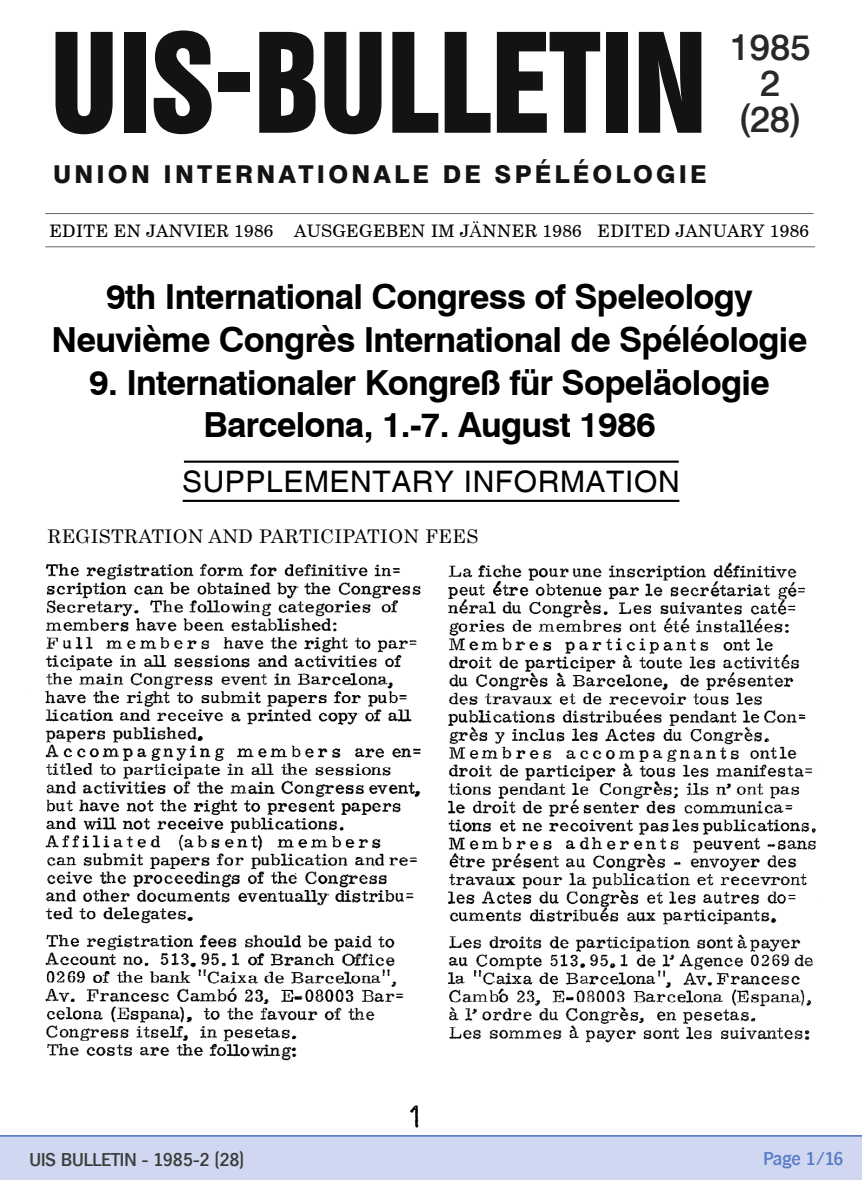
<style>
.page{position:relative;width:862px;height:1180px;background:#fff}
.page>*{position:absolute;margin:0;border:0;box-sizing:border-box;transform-origin:0 0}
.t1{font:126px "Swiss 921 BT Regular A";color:#131313;scale:.96 1}
.t2{font:500 36.45px/35.8px "Swiss 721 BT";color:#282827;text-align:center}
.t3{font:700 34.65px/42.8px "Swiss 721 BT";letter-spacing:-.02em;color:#000;text-align:center}
.t4{font:29.7px "Helvetica";letter-spacing:.02em;color:#000}
.t5{font:800 24.75px "Swiss 721 BT";letter-spacing:.13em;color:#131313}
.t6{font:18.9px "Century";letter-spacing:.02em;color:#000}
.t7{font:500 18px "Hamburg";color:#3c3c3b}
.t8{font:500 18px "Hamburg";letter-spacing:-.015em;color:#597ac7}
.t9{font:17.32px "Century Schlbk Cyrillic BT";letter-spacing:.02em;color:#000}
.s1{font-family:"Century Schoolbook"}
</style>
<div class="page">
<div style="left:0;top:1136px;width:861px;height:44px;background:#cfd8f0"></div>
<hr style="left:0;top:1135px;width:861px;height:2px;background:#597ac7">
<hr style="left:45px;top:246px;width:769px;height:1px;background:#706f6f">
<hr style="left:45px;top:213px;width:768px;height:1px;background:#706f6f">
<img style="left:25px;top:562px;width:791px;height:566px">
<hr style="left:184px;top:461px;width:494px;height:2px;background:#000">
<hr style="left:182px;top:500px;width:497px;height:2px;background:#000">
<h1 class="t1" style="left:50px;top:1px;width:685px">UIS-BULLETIN</h1>
<p class="t2" style="left:729px;top:29px;width:82px">1985<br>2 (28)</p>
<p class="t5" style="left:53px;top:159px;width:654px">UNION INTERNATIONALE DE SPÉLÉOLOGIE</p>
<p class="t9" style="left:49px;top:220px;width:760px">EDITE EN JANVIER 1986 AUSGEGEBEN IM J<span class="s1">Ä</span>NNER 1986 EDITED JANUARY 1986</p>
<p class="t3" style="left:52px;top:274px;width:756px">9th International Congress of Speleology<br>Neuvième Congrès International de Spéléologie</p>
<p class="t3" style="left:89px;top:360px;width:682px">9. Internationaler Kongreß für Sopeläologie<br>Barcelona, 1.-7. August 1986</p>
<p class="t4" style="left:182px;top:464px;width:499px">SUPPLEMENTARY INFORMATION</p>
<p class="t6" style="left:47px;top:520px;width:432px">REGISTRATION AND PARTICIPATION FEES</p>
<p class="t7" style="left:29px;top:1148px;width:216px">UIS BULLETIN - 1985-2 (28)</p>
<p class="t8" style="left:763px;top:1146px;width:81px">Page 1/16</p>
</div>
